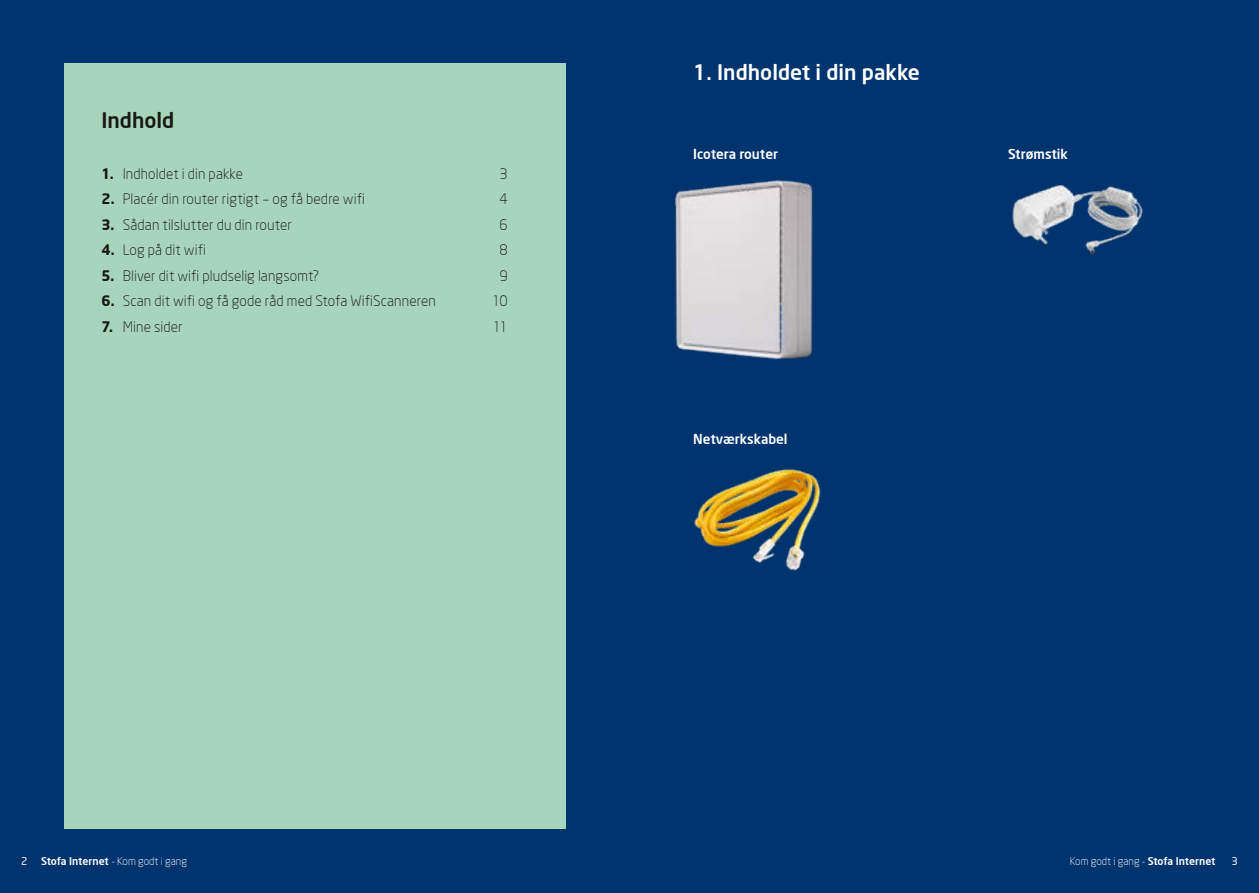
<style>
.page{position:relative;width:1259px;height:893px;background:#00346f}
.page>*{position:absolute;margin:0;border:0;box-sizing:border-box;transform-origin:0 0}
.t1{font:500 21px "Neo Sans";color:#fff}
.t2{font:500 21px "Neo Sans";color:#181716}
.t3{font:300 14.25px "Neo Sans";letter-spacing:.005em;color:#181716}
.t4{font:500 13.5px "Neo Sans";color:#fff}
.t5{font:500 10.5px "Neo Sans";color:#fff}
.t6{font:300 10.5px "Neo Sans";color:#fff}
.t7{font:10.5px "Neo Sans";color:#fff}
.s1{font-weight:700}
.s2{font-weight:300}
.s3{font-weight:500}
</style>
<div class="page">
<div style="left:64px;top:64px;width:502px;height:765px;background:#a7d5bc"></div>
<img style="left:1012px;top:184px;width:131px;height:71px">
<img style="left:694px;top:469px;width:127px;height:102px">
<img style="left:675px;top:180px;width:138px;height:180px">
<h1 class="t2" style="left:101px;top:107px;width:74px">Indhold</h1>
<p class="t3" style="left:101px;top:165px;width:143px"><span class="s1">1.</span> Indholdet i din pakke</p>
<p class="t3" style="left:499px;top:165px;width:10px">3</p>
<p class="t3" style="left:101px;top:191px;width:265px"><span class="s1">2.</span> Placér din router rigtigt – og få bedre wifi</p>
<p class="t3" style="left:499px;top:191px;width:10px">4</p>
<p class="t3" style="left:101px;top:216px;width:192px"><span class="s1">3.</span> Sådan tilslutter du din router</p>
<p class="t3" style="left:499px;top:216px;width:10px">6</p>
<p class="t3" style="left:101px;top:242px;width:106px"><span class="s1">4.</span> Log på dit wifi</p>
<p class="t3" style="left:499px;top:242px;width:10px">8</p>
<p class="t3" style="left:101px;top:267px;width:219px"><span class="s1">5.</span> Bliver dit wifi pludselig langsomt?</p>
<p class="t3" style="left:499px;top:267px;width:10px">9</p>
<p class="t3" style="left:101px;top:293px;width:336px"><span class="s1">6.</span> Scan dit wifi og få gode råd med Stofa WifiScanneren</p>
<p class="t3" style="left:492px;top:293px;width:17px">10</p>
<p class="t3" style="left:101px;top:318px;width:83px"><span class="s1">7.</span> Mine sider</p>
<p class="t3" style="left:493px;top:318px;width:16px">11</p>
<h1 class="t1" style="left:693px;top:59px;width:228px">1. Indholdet i din pakke</h1>
<p class="t4" style="left:693px;top:145px;width:86px">Icotera router</p>
<p class="t4" style="left:1008px;top:145px;width:61px">Strømstik</p>
<p class="t4" style="left:693px;top:431px;width:96px">Netværkskabel</p>
<p class="t7" style="left:21px;top:854px;width:8px">2</p>
<p class="t5" style="left:41px;top:854px;width:147px">Stofa Internet <span class="s2">- Kom godt i gang</span></p>
<p class="t6" style="left:1070px;top:855px;width:147px">Kom godt i gang - <span class="s3">Stofa Internet</span></p>
<p class="t7" style="left:1231px;top:854px;width:8px">3</p>
</div>
